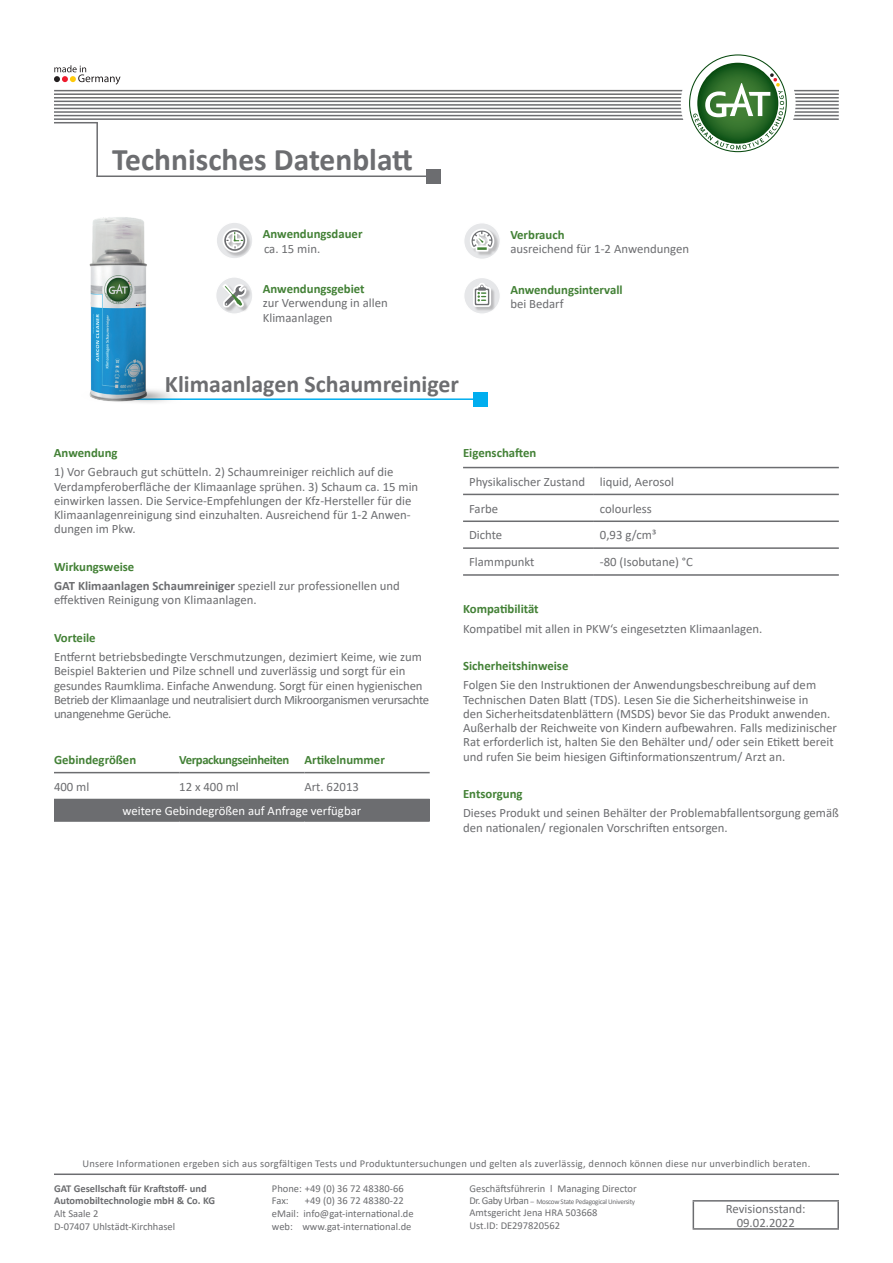
<style>
.page{position:relative;width:893px;height:1263px;background:#fff}
.page>*{position:absolute;margin:0;border:0;box-sizing:border-box;transform-origin:0 0}
.t1{font:700 31.5px "Calibri";color:#6c6d70}
.t2{font:700 23.85px "Calibri";color:#6c6d70}
.t3{font:12.75px/14.2px "Calibri";color:#6c6d70}
.t4{font:700 12.75px "Calibri";color:#438136}
.t5{font:700 12.75px/19.5px "Calibri";color:#6c6d70}
.t6{font:12.75px "Calibri";color:#fff}
.t7{font:700 12.75px "Calibri";letter-spacing:-.03em;color:#438136}
.t8{font:10.5px/12.6px "Calibri";color:#6c6d70}
.t9{font:10.5px "Calibri";letter-spacing:.02em;color:#6c6d70}
.t10{font:700 10.5px/12.6px "Calibri";color:#6c6d70}
.t11{font:7.2px "Calibri";letter-spacing:-.04em;color:#6c6d70}
.s1{color:#438136}
.s2{font-weight:400}
.s3{font-size:10.5px}
</style>
<div class="page">
<hr style="left:54px;top:1173px;width:785px;height:2px;background:#6c6d70">
<svg style="left:54px;top:65px;width:67px;height:20px"></svg>
<hr style="left:54px;top:111px;width:785px;height:2px;background:#6c6d70">
<hr style="left:54px;top:115px;width:785px;height:1px;background:#6c6d70">
<hr style="left:54px;top:118px;width:785px;height:2px;background:#6c6d70">
<hr style="left:54px;top:108px;width:785px;height:1px;background:#6c6d70">
<hr style="left:54px;top:104px;width:785px;height:2px;background:#6c6d70">
<hr style="left:54px;top:101px;width:785px;height:1px;background:#6c6d70">
<hr style="left:54px;top:97px;width:785px;height:2px;background:#6c6d70">
<hr style="left:54px;top:90px;width:785px;height:1px;background:#6c6d70">
<hr style="left:54px;top:93px;width:785px;height:2px;background:#6c6d70">
<div style="left:681px;top:46px;width:115px;height:115px;background:#fff;border-radius:50%"></div>
<svg style="left:689px;top:54px;width:98px;height:98px"></svg>
<hr style="left:96px;top:122px;width:2px;height:55px;background:#6c6d70">
<hr style="left:54px;top:122px;width:44px;height:1px;background:#6c6d70">
<hr style="left:97px;top:175px;width:334px;height:2px;background:#6c6d70">
<div style="left:426px;top:169px;width:15px;height:14px;background:#6c6d70"></div>
<div style="left:463px;top:222px;width:38px;height:37px;border:1px solid #fff;border-radius:50%"></div>
<div style="left:216px;top:277px;width:37px;height:37px;background:#e6e7e9;border-radius:50%"></div>
<div style="left:215px;top:276px;width:38px;height:39px;border:1px solid #fff;border-radius:50%"></div>
<div style="left:223px;top:285px;width:28px;height:27px;background:#231f20;opacity:.23"></div>
<svg style="left:216px;top:222px;width:37px;height:37px"></svg>
<div style="left:216px;top:222px;width:37px;height:37px;border:1px solid #fff;border-radius:50%"></div>
<div style="left:223px;top:229px;width:29px;height:28px;background:#231f20;opacity:.23"></div>
<svg style="left:220px;top:222px;width:29px;height:93px"></svg>
<hr style="left:693px;top:1200px;width:146px;height:1px;background:#6c6d70">
<svg style="left:693px;top:1201px;width:1px;height:27px"></svg>
<hr style="left:837px;top:1201px;width:2px;height:27px;background:#6c6d70">
<hr style="left:693px;top:1228px;width:146px;height:2px;background:#6c6d70">
<svg style="left:463px;top:468px;width:376px;height:28px"></svg>
<hr style="left:463px;top:467px;width:131px;height:1px;background:#6c6d70">
<hr style="left:594px;top:467px;width:245px;height:1px;background:#6c6d70">
<hr style="left:463px;top:494px;width:131px;height:1px;background:#6c6d70">
<hr style="left:594px;top:494px;width:245px;height:1px;background:#6c6d70">
<hr style="left:463px;top:520px;width:131px;height:2px;background:#6c6d70">
<hr style="left:594px;top:520px;width:245px;height:2px;background:#6c6d70">
<hr style="left:463px;top:547px;width:131px;height:2px;background:#6c6d70">
<hr style="left:594px;top:547px;width:245px;height:2px;background:#6c6d70">
<hr style="left:463px;top:574px;width:131px;height:2px;background:#6c6d70">
<hr style="left:594px;top:574px;width:245px;height:2px;background:#6c6d70">
<svg style="left:54px;top:771px;width:376px;height:28px"></svg>
<div style="left:54px;top:799px;width:376px;height:22px;background:#6c6d70"></div>
<hr style="left:54px;top:772px;width:125px;height:1px;background:#6c6d70">
<hr style="left:179px;top:772px;width:125px;height:1px;background:#6c6d70">
<hr style="left:304px;top:772px;width:126px;height:1px;background:#6c6d70">
<hr style="left:54px;top:820px;width:125px;height:2px;background:#6c6d70">
<hr style="left:179px;top:820px;width:125px;height:2px;background:#6c6d70">
<hr style="left:304px;top:820px;width:126px;height:2px;background:#6c6d70">
<div style="left:464px;top:223px;width:36px;height:36px;background:#e6e7e9;border-radius:50%"></div>
<div style="left:463px;top:222px;width:38px;height:38px;border:1px solid #fff;border-radius:50%"></div>
<div style="left:471px;top:230px;width:28px;height:26px;background:#231f20;opacity:.23"></div>
<div style="left:473px;top:233px;width:18px;height:22px;background:#fff;opacity:.3"></div>
<div style="left:468px;top:227px;width:27px;height:27px;background:#fff;opacity:.3"></div>
<svg style="left:468px;top:225px;width:29px;height:28px"></svg>
<div style="left:464px;top:277px;width:36px;height:37px;background:#e6e7e9;border-radius:50%"></div>
<div style="left:463px;top:277px;width:38px;height:38px;border:1px solid #fff;border-radius:50%"></div>
<div style="left:474px;top:284px;width:22px;height:27px;background:#231f20;opacity:.23"></div>
<svg style="left:471px;top:281px;width:22px;height:29px"></svg>
<hr style="left:114px;top:398px;width:366px;height:2px;background:#00aeef">
<div style="left:473px;top:392px;width:14px;height:14px;background:#00aeef"></div>
<img style="left:89px;top:217px;width:120px;height:186px">
<h1 class="t1" style="left:112px;top:137px;width:302px">Technisches Datenblatt</h1>
<p class="t4" style="left:263px;top:224px;width:101px">Anwendungsdauer</p>
<p class="t3" style="left:264px;top:241px;width:58px">ca. 15 min.</p>
<p class="t4" style="left:263px;top:280px;width:103px">Anwendungsgebiet</p>
<p class="t3" style="left:263px;top:296px;width:126px">zur Verwendung in allen<br>Klimaanlagen</p>
<h2 class="t2" style="left:165px;top:367px;width:296px">Klimaanlagen Schaumreiniger</h2>
<p class="t4" style="left:510px;top:225px;width:56px">Verbrauch</p>
<p class="t3" style="left:510px;top:241px;width:180px">ausreichend für 1-2 Anwendungen</p>
<p class="t4" style="left:510px;top:280px;width:114px">Anwendungsintervall</p>
<p class="t3" style="left:510px;top:296px;width:55px">bei Bedarf</p>
<p class="t4" style="left:463px;top:444px;width:75px">Eigenschaften</p>
<p class="t3" style="left:469px;top:468px;width:207px;line-height:26.8px">Physikalischer Zustand liquid, Aerosol<br>Farbe</p>
<p class="t4" style="left:54px;top:444px;width:65px">Anwendung</p>
<p class="t3" style="left:54px;top:465px;width:366px">1) Vor Gebrauch gut schütteln. 2) Schaumreiniger reichlich auf die Verdampferoberfläche der Klimaanlage sprühen. 3) Schaum ca. 15 min einwirken lassen. Die Service-Empfehlungen der Kfz-Hersteller für die Klimaanlagenreinigung sind einzuhalten. Ausreichend für 1-2 Anwen&shy;dungen im Pkw.</p>
<p class="t5" style="left:54px;top:556px;width:347px"><span class="s1">Wirkungsweise<br></span>GAT Klimaanlagen Schaumreiniger <span class="s2">speziell zur professionellen und</span></p>
<p class="t3" style="left:54px;top:593px;width:204px">effektiven Reinigung von Klimaanlagen.</p>
<p class="t4" style="left:54px;top:628px;width:43px">Vorteile</p>
<p class="t3" style="left:54px;top:649px;width:377px">Entfernt betriebsbedingte Verschmutzungen, dezimiert Keime, wie zum Beispiel Bakterien und Pilze schnell und zuverlässig und sorgt für ein gesundes Raumklima. Einfache Anwendung. Sorgt für einen hygienischen Betrieb der Klimaanlage und neutralisiert durch Mikroorganismen verursachte unangenehme Gerüche.</p>
<p class="t4" style="left:463px;top:656px;width:107px">Sicherheitshinweise</p>
<p class="t3" style="left:600px;top:501px;width:54px">colourless</p>
<p class="t3" style="left:469px;top:528px;width:35px">Dichte</p>
<p class="t3" style="left:600px;top:528px;width:58px">0,93 g/cm³</p>
<p class="t3" style="left:469px;top:555px;width:67px">Flammpunkt</p>
<p class="t3" style="left:600px;top:555px;width:95px">-80 (Isobutane) °C</p>
<p class="t4" style="left:463px;top:600px;width:77px">Kompatibilität</p>
<p class="t3" style="left:463px;top:621px;width:301px">Kompatibel mit allen in PKW‘s eingesetzten Klimaanlagen.</p>
<p class="t3" style="left:463px;top:678px;width:375px">Folgen Sie den Instruktionen der Anwendungsbeschreibung auf dem Technischen Daten Blatt (TDS). Lesen Sie die Sicherheitshinweise in<br>den Sicherheitsdatenblättern (MSDS) bevor Sie das Produkt anwenden.<br>Außerhalb der Reichweite von Kindern aufbewahren. Falls medizinischer Rat erforderlich ist, halten Sie den Behälter und/ oder sein Etikett bereit und rufen Sie beim hiesigen Giftinformationszentrum/ Arzt an.</p>
<p class="t4" style="left:463px;top:784px;width:61px">Entsorgung</p>
<p class="t3" style="left:463px;top:806px;width:377px">Dieses Produkt und seinen Behälter der Problemabfallentsorgung gemäß den nationalen/ regionalen Vorschriften entsorgen.</p>
<p class="t4" style="left:54px;top:751px;width:84px">Gebindegrößen</p>
<p class="t7" style="left:179px;top:751px;width:207px">Verpackungseinheiten Artikelnummer</p>
<p class="t3" style="left:54px;top:779px;width:37px">400 ml</p>
<p class="t3" style="left:179px;top:779px;width:61px">12 x 400 ml</p>
<p class="t3" style="left:304px;top:779px;width:56px">Art. 62013</p>
<p class="t6" style="left:122px;top:802px;width:240px">weitere Gebindegrößen auf Anfrage verfügbar</p>
<p class="t9" style="left:82px;top:1156px;width:729px">Unsere Informationen ergeben sich aus sorgfältigen Tests und Produktuntersuchungen und gelten als zuverlässig, dennoch können diese nur unverbindlich beraten.</p>
<p class="t3" style="left:726px;top:1201px;width:81px;text-align:center">Revisionsstand:<br>09.02.2022</p>
<p class="t8" style="left:272px;top:1182px;width:133px">Phone: +49 (0) 36 72 48380-66<br>Fax:</p>
<p class="t10" style="left:54px;top:1182px;width:163px">GAT Gesellschaft für Kraftstoff- und<br>Automobiltechnologie mbH &amp; Co. KG</p>
<p class="t8" style="left:54px;top:1207px;width:123px">Alt Saale 2<br>D-07407 Uhlstädt-Kirchhasel</p>
<p class="t8" style="left:469px;top:1182px;width:169px">Geschäftsführerin l Managing Director</p>
<p class="t11" style="left:469px;top:1196px;width:167px"><span class="s3">Dr. Gaby Urban</span> – Moscow State Pedagogical University</p>
<p class="t8" style="left:469px;top:1206px;width:130px">Amtsgericht Jena HRA 503668<br>Ust.ID: DE297820562</p>
<p class="t8" style="left:272px;top:1194px;width:143px;text-indent:33px">+49 (0) 36 72 48380-22 eMail: info@gat-international.de web: www.gat-international.de</p>
</div>
